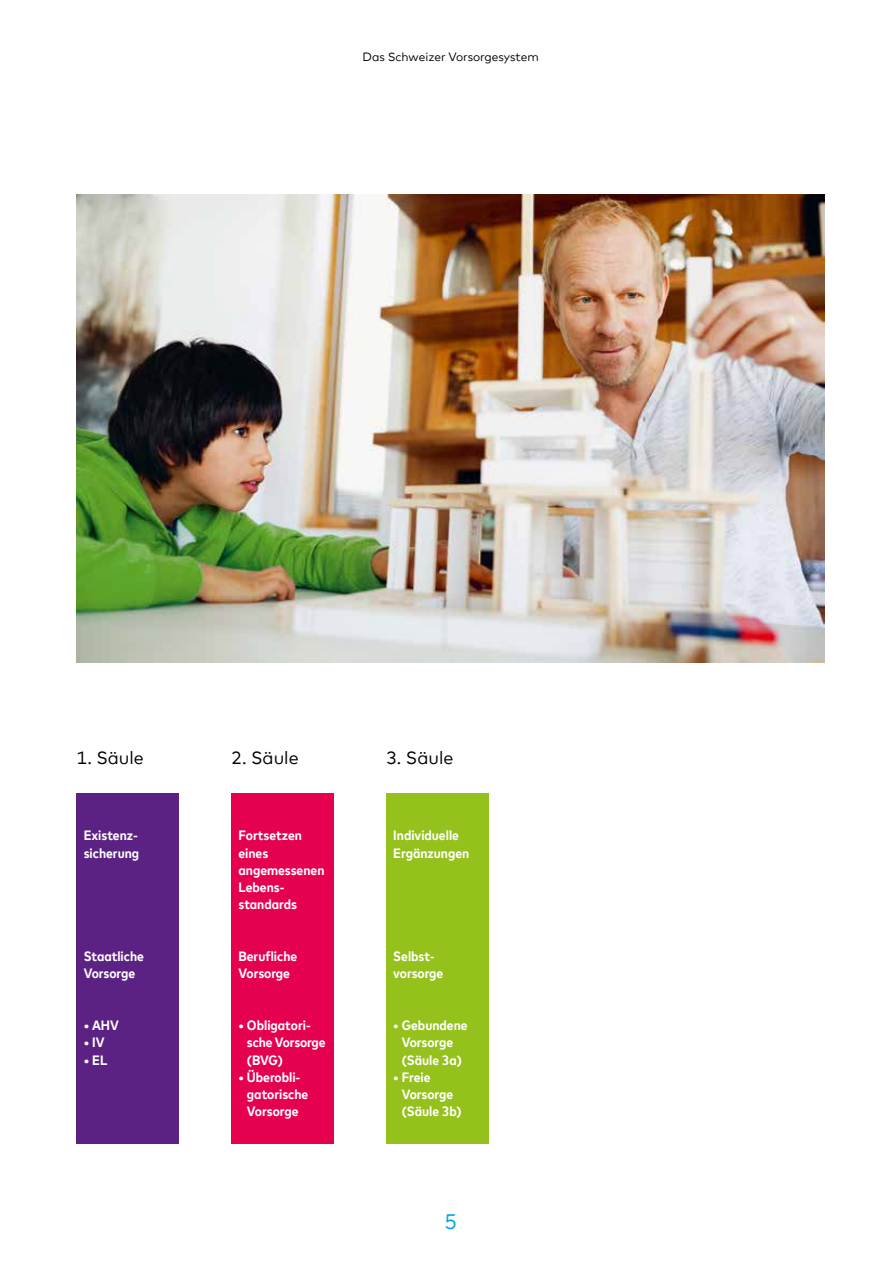
<style>
.page{position:relative;width:893px;height:1263px;background:#fff}
.page>*{position:absolute;margin:0;border:0;box-sizing:border-box;transform-origin:0 0}
.t1{font:21px "Cler Mark Text";color:#00a8e4}
.t2{font:18px "Cler Mark Text";color:#000}
.t3{font:700 13.5px/17.2px "Cler Mark Narrow";color:#fff}
.t4{font:12px "Cler Mark Text";color:#000}
</style>
<div class="page">
<img style="left:77px;top:195px;width:748px;height:467px">
<div style="left:231px;top:793px;width:102px;height:350px;background:#e50050"></div>
<div style="left:386px;top:793px;width:102px;height:350px;background:#94c11c"></div>
<div style="left:77px;top:793px;width:102px;height:350px;background:#5b2283"></div>
<p class="t4" style="left:363px;top:47px;width:178px">Das Schweizer Vorsorgesystem</p>
<h2 class="t2" style="left:77px;top:744px;width:69px">1. Säule</h2>
<h2 class="t2" style="left:386px;top:744px;width:69px">3. Säule</h2>
<h2 class="t2" style="left:231px;top:744px;width:69px">2. Säule</h2>
<p class="t3" style="left:84px;top:826px;width:57px">Existenz&shy;sicherung</p>
<p class="t3" style="left:84px;top:946px;width:62px">Staatliche<br>Vorsorge</p>
<p class="t3" style="left:84px;top:1015px;width:37px">• AHV</p>
<p class="t3" style="left:84px;top:1033px;width:22px">• IV</p>
<p class="t3" style="left:84px;top:1050px;width:25px">• EL</p>
<p class="t3" style="left:238px;top:826px;width:87px">Fortsetzen eines angemessenen<br>Lebens&shy;standards</p>
<p class="t3" style="left:238px;top:946px;width:60px">Berufliche<br>Vorsorge</p>
<p class="t3" style="left:247px;top:1015px;width:80px;text-indent:-8px">• Obligatori&shy;sche Vorsorge (BVG)</p>
<p class="t3" style="left:247px;top:1067px;width:63px;text-indent:-8px">• Überobli&shy;gatorische<br>Vorsorge</p>
<p class="t3" style="left:393px;top:826px;width:77px">Individuelle<br>Ergänzungen</p>
<p class="t3" style="left:393px;top:946px;width:52px">Selbst&shy;vorsorge</p>
<p class="t3" style="left:393px;top:1015px;width:76px;text-align:center">• Gebundene<br>Vorsorge (Säule 3a)</p>
<p class="t3" style="left:402px;top:1067px;width:61px;text-indent:-8px">• Freie<br>Vorsorge (Säule 3b)</p>
<h1 class="t1" style="left:444px;top:1206px;width:14px">5</h1>
</div>
